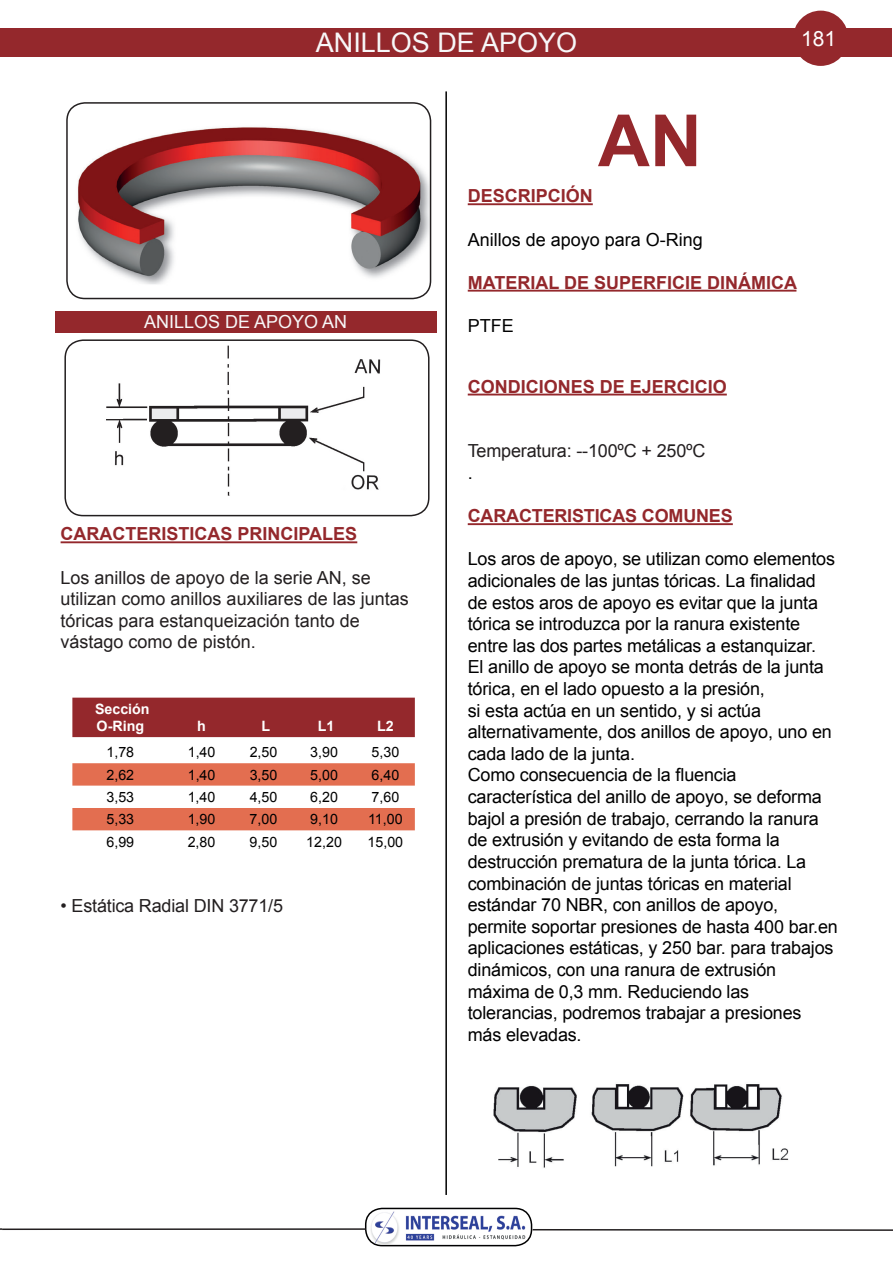
<style>
.page{position:relative;width:893px;height:1263px;background:#fff}
.page>*{position:absolute;margin:0;border:0;box-sizing:border-box;transform-origin:0 0}
.t1{font:700 72px "Arial";color:#94282c}
.t2{font:27px "Arial";color:#f7f7f8}
.t3{font:21px "Arial";color:#fff}
.t4{font:18px/21.6px "Arial";letter-spacing:-.01em;color:#000001}
.t5{font:18px/21.6px "Arial";color:#231f20}
.t6{font:700 18px "Arial";color:#94282c}
.t7{font:18px "Arial";color:#f7f7f8}
.t8{font:14.25px "Arial";color:#000001}
.t9{font:700 14.25px/17.1px "Arial";color:#fff}
</style>
<div class="page">
<img style="left:77px;top:127px;width:354px;height:159px">
<div style="left:66px;top:102px;width:365px;height:197px;border:2px solid #231f20;border-radius:18px"></div>
<div style="left:55px;top:311px;width:382px;height:21px;background:#94282c"></div>
<hr style="left:468px;top:203px;width:125px;height:2px;background:#94282c">
<hr style="left:468px;top:290px;width:328px;height:2px;background:#94282c">
<hr style="left:61px;top:541px;width:296px;height:2px;background:#94282c">
<div style="left:72px;top:698px;width:343px;height:39px;background:#94282c"></div>
<svg style="left:72px;top:763px;width:343px;height:23px;background:#e37254"></svg>
<div style="left:72px;top:808px;width:343px;height:22px;background:#e36e50"></div>
<hr style="left:468px;top:394px;width:259px;height:1px;background:#94282c">
<hr style="left:468px;top:523px;width:265px;height:2px;background:#94282c">
<div style="left:1px;top:28px;width:891px;height:29px;background:#94282c"></div>
<img style="left:106px;top:345px;width:275px;height:151px">
<div style="left:64px;top:339px;width:365px;height:177px;border:2px solid #231f20;border-radius:18px"></div>
<hr style="left:445px;top:91px;width:2px;height:1104px;background:#000001">
<div style="left:793px;top:11px;width:55px;height:55px;background:#94282c;border-radius:50%"></div>
<img style="left:493px;top:1084px;width:296px;height:84px">
<img style="left:366px;top:1208px;width:165px;height:36px">
<div style="left:365px;top:1208px;width:167px;height:38px;border:2px solid #000001;border-radius:16px"></div>
<hr style="left:2px;top:1228px;width:364px;height:2px;background:#231f20">
<hr style="left:533px;top:1229px;width:360px;height:2px;background:#231f20">
<h2 class="t2" style="left:316px;top:25px;width:263px">ANILLOS DE APOYO</h2>
<h1 class="t1" style="left:598px;top:93px;width:105px">AN</h1>
<p class="t3" style="left:801px;top:25px;width:37px">181</p>
<p class="t7" style="left:144px;top:310px;width:205px">ANILLOS DE APOYO AN</p>
<p class="t6" style="left:61px;top:522px;width:298px">CARACTERISTICAS PRINCIPALES</p>
<p class="t5" style="left:61px;top:567px;width:350px">Los anillos de apoyo de la serie AN, se utilizan como anillos auxiliares de las juntas tóricas para estanqueización tanto de vástago como de pistón.</p>
<p class="t9" style="left:95px;top:701px;width:56px">Sección<br>O-Ring</p>
<p class="t9" style="left:197px;top:718px;width:10px">h</p>
<p class="t9" style="left:261px;top:718px;width:10px">L</p>
<p class="t9" style="left:318px;top:718px;width:18px">L1</p>
<p class="t9" style="left:377px;top:718px;width:18px">L2</p>
<p class="t8" style="left:107px;top:743px;width:29px">1,78</p>
<p class="t8" style="left:188px;top:743px;width:29px">1,40</p>
<p class="t8" style="left:250px;top:743px;width:29px">2,50</p>
<p class="t8" style="left:310px;top:743px;width:29px">3,90</p>
<p class="t8" style="left:372px;top:743px;width:29px">5,30</p>
<p class="t8" style="left:106px;top:765px;width:29px">2,62</p>
<p class="t8" style="left:188px;top:765px;width:29px">1,40</p>
<p class="t8" style="left:250px;top:765px;width:29px">3,50</p>
<p class="t8" style="left:310px;top:765px;width:29px">5,00</p>
<p class="t8" style="left:372px;top:765px;width:29px">6,40</p>
<p class="t8" style="left:106px;top:788px;width:29px">3,53</p>
<p class="t8" style="left:188px;top:788px;width:29px">1,40</p>
<p class="t8" style="left:250px;top:788px;width:29px">4,50</p>
<p class="t8" style="left:310px;top:788px;width:29px">6,20</p>
<p class="t8" style="left:372px;top:788px;width:29px">7,60</p>
<p class="t8" style="left:106px;top:810px;width:29px">5,33</p>
<p class="t8" style="left:188px;top:810px;width:29px">1,90</p>
<p class="t8" style="left:250px;top:810px;width:29px">7,00</p>
<p class="t8" style="left:310px;top:810px;width:29px">9,10</p>
<p class="t8" style="left:368px;top:810px;width:36px">11,00</p>
<p class="t8" style="left:106px;top:832px;width:29px">6,99</p>
<p class="t8" style="left:188px;top:832px;width:29px">2,80</p>
<p class="t8" style="left:250px;top:832px;width:29px">9,50</p>
<p class="t8" style="left:306px;top:832px;width:37px">12,20</p>
<p class="t8" style="left:368px;top:832px;width:37px">15,00</p>
<p class="t5" style="left:61px;top:895px;width:224px">• Estática Radial DIN 3771/5</p>
<p class="t6" style="left:468px;top:184px;width:127px">DESCRIPCIÓN</p>
<p class="t4" style="left:468px;top:229px;width:237px">Anillos de apoyo para O-Ring</p>
<p class="t6" style="left:468px;top:270px;width:331px">MATERIAL DE SUPERFICIE DINÁMICA</p>
<p class="t4" style="left:468px;top:315px;width:48px">PTFE</p>
<p class="t6" style="left:468px;top:374px;width:261px">CONDICIONES DE EJERCICIO</p>
<p class="t5" style="left:468px;top:440px;width:239px">Temperatura: --100ºC + 250ºC</p>
<p class="t4" style="left:468px;top:462px;width:7px">.</p>
<p class="t6" style="left:468px;top:504px;width:267px">CARACTERISTICAS COMUNES</p>
<p class="t4" style="left:468px;top:548px;width:372px">Los aros de apoyo, se utilizan como elementos adicionales de las juntas tóricas. La finalidad de estos aros de apoyo es evitar que la junta tórica se introduzca por la ranura existente entre las dos partes metálicas a estanquizar.<br>El anillo de apoyo se monta detrás de la junta tórica, en el lado opuesto a la presión,<br>si esta actúa en un sentido, y si actúa alternativamente, dos anillos de apoyo, uno en cada lado de la junta.<br>Como consecuencia de la fluencia característica del anillo de apoyo, se deforma bajol a presión de trabajo, cerrando la ranura de extrusión y evitando de esta forma la destrucción prematura de la junta tórica. La combinación de juntas tóricas en material estándar 70 NBR, con anillos de apoyo, permite soportar presiones de hasta 400 bar.en aplicaciones estáticas, y 250 bar. para trabajos dinámicos, con una ranura de extrusión máxima de 0,3 mm. Reduciendo las tolerancias, podremos trabajar a presiones más elevadas.</p>
</div>
